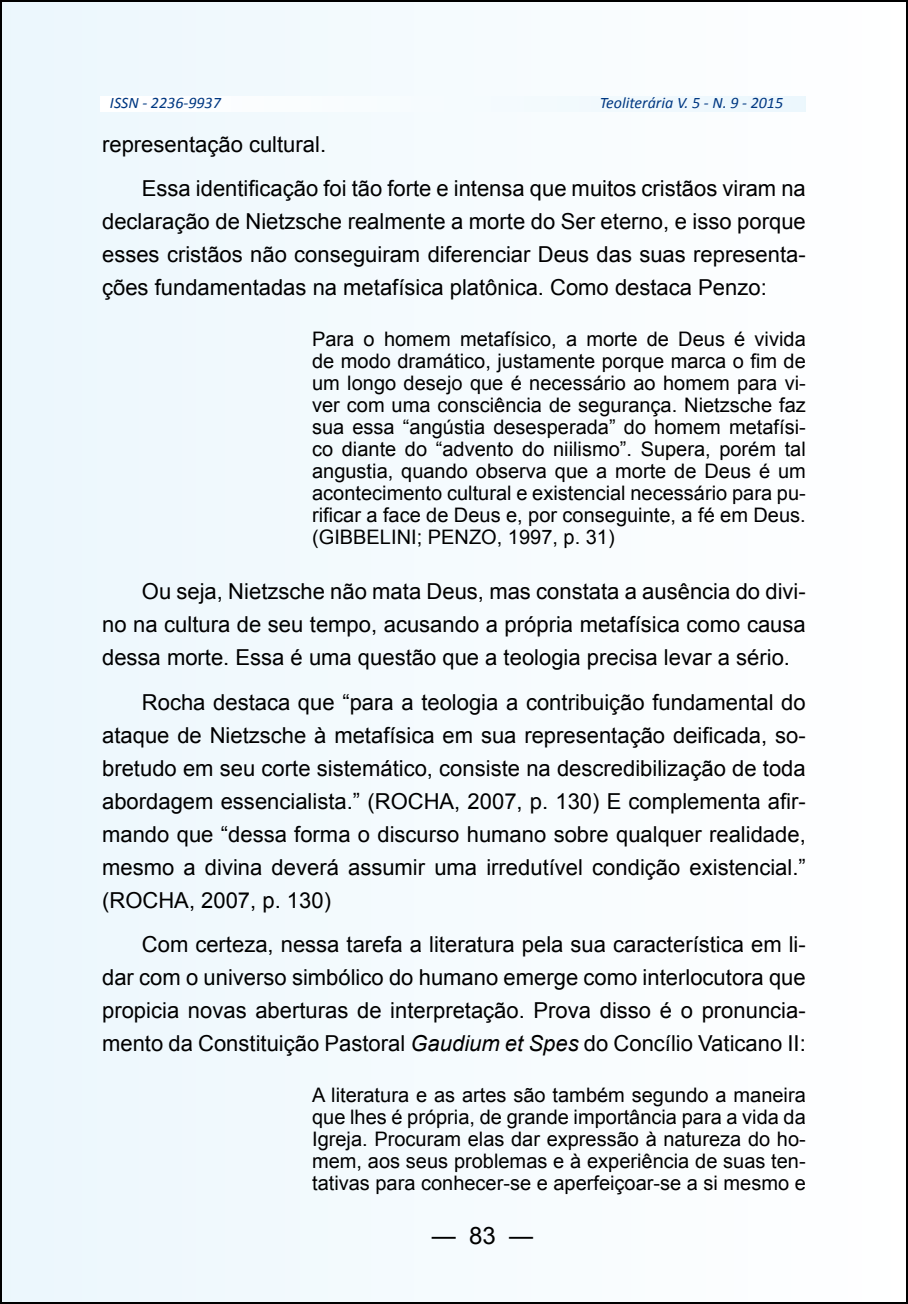
<style>
.page{position:relative;width:908px;height:1304px;background:#fff}
.page>*{position:absolute;margin:0;border:0;box-sizing:border-box;transform-origin:0 0}
.t1{font:24px "Arial";color:#000}
.t2{font:22px/33px "Arial";color:#000;text-align:justify}
.t3{font:20px/22px "Arial";color:#000;text-align:justify}
.t4{font:italic 16px "Calibri";color:#003882}
.s1{font-style:italic}
</style>
<div class="page">
<div style="left:1px;top:1px;width:905px;height:1302px;background:#f5fbfe"></div>
<p class="t4" style="left:110px;top:93px;width:112px">ISSN - 2236-9937</p>
<p class="t4" style="left:599px;top:93px;width:185px">Teoliterária V. 5 - N. 9 - 2015</p>
<p class="t2" style="left:142px;top:122px;width:665px;line-height:44.4px;text-indent:-40px">representação cultural.<br>Essa identificação foi tão forte e intensa que muitos cristãos viram na</p>
<p class="t2" style="left:102px;top:205px;width:704px">declaração de Nietzsche realmente a morte do Ser eterno, e isso porque esses cristãos não conseguiram diferenciar Deus das suas representa&shy;ções fundamentadas na metafísica platônica. Como destaca Penzo:</p>
<p class="t3" style="left:312px;top:328px;width:495px">Para o homem metafísico, a morte de Deus é vivida de modo dramático, justamente porque marca o fim de um longo desejo que é necessário ao homem para vi&shy;ver com uma consciência de segurança. Nietzsche faz sua essa “angústia desesperada” do homem metafísi&shy;co diante do “advento do niilismo”. Supera, porém tal angustia, quando observa que a morte de Deus é um acontecimento cultural e existencial necessário para pu&shy;rificar a face de Deus e, por conseguinte, a fé em Deus. (GIBBELINI; PENZO, 1997, p. 31)</p>
<p class="t2" style="left:102px;top:575px;width:704px;text-indent:40px">Ou seja, Nietzsche não mata Deus, mas constata a ausência do divi&shy;no na cultura de seu tempo, acusando a própria metafísica como causa dessa morte. Essa é uma questão que a teologia precisa levar a sério.</p>
<p class="t2" style="left:102px;top:686px;width:704px;text-indent:40px">Rocha destaca que “para a teologia a contribuição fundamental do ataque de Nietzsche à metafísica em sua representação deificada, so&shy;bretudo em seu corte sistemático, consiste na descredibilização de toda abordagem essencialista.” (ROCHA, 2007, p. 130) E complementa afir&shy;mando que “dessa forma o discurso humano sobre qualquer realidade, mesmo a divina deverá assumir uma irredutível condição existencial.” (ROCHA, 2007, p. 130)</p>
<p class="t2" style="left:102px;top:928px;width:705px;text-indent:40px">Com certeza, nessa tarefa a literatura pela sua característica em li&shy;dar com o universo simbólico do humano emerge como interlocutora que propicia novas aberturas de interpretação. Prova disso é o pronuncia&shy;mento da Constituição Pastoral <span class="s1">Gaudium et Spes</span> do Concílio Vaticano II:</p>
<p class="t3" style="left:312px;top:1084px;width:495px">A literatura e as artes são também segundo a maneira que lhes é própria, de grande importância para a vida da Igreja. Procuram elas dar expressão à natureza do ho&shy;mem, aos seus problemas e à experiência de suas ten&shy;tativas para conhecer-se e aperfeiçoar-se a si mesmo e</p>
<p class="t1" style="left:431px;top:1219px;width:103px">— 83 —</p>
</div>
